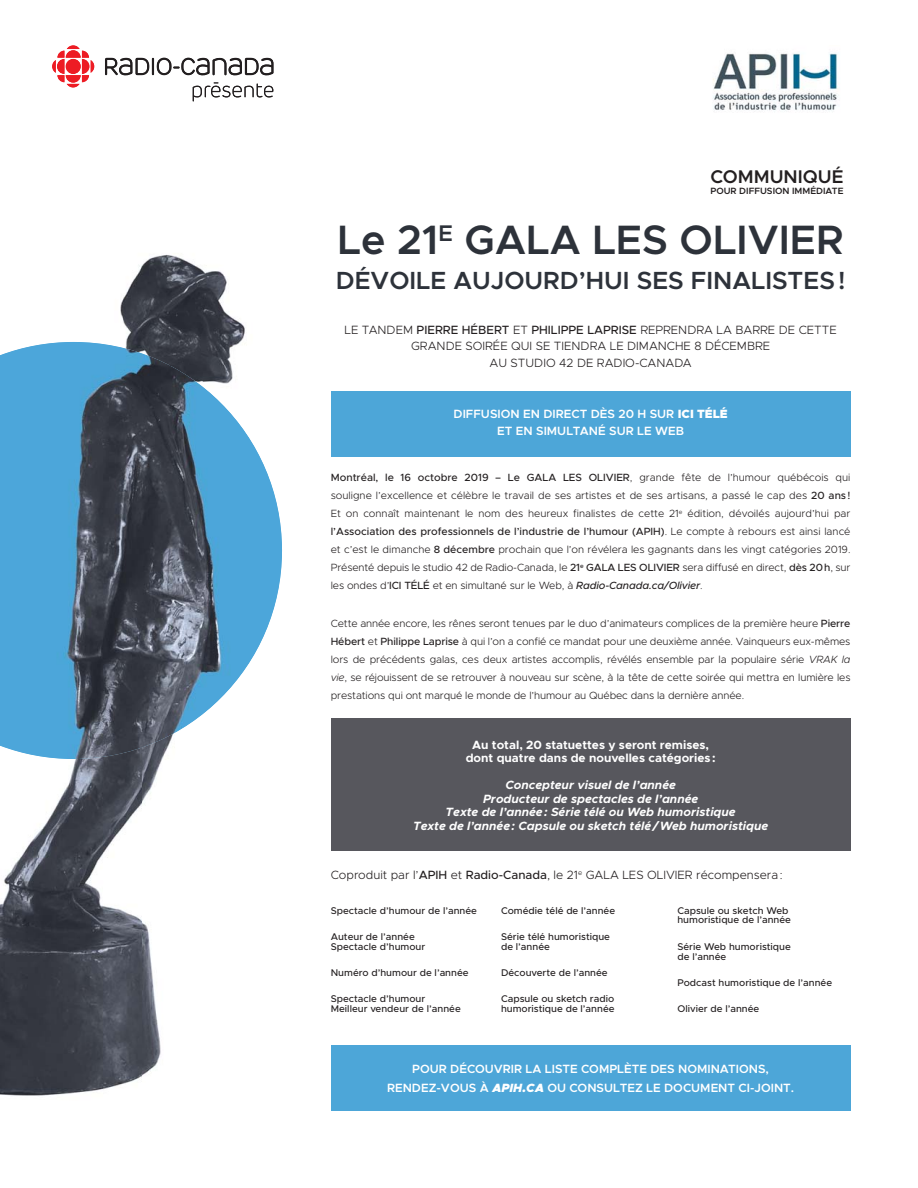
<style>
.page{position:relative;width:918px;height:1188px;background:#fff}
.page>*{position:absolute;margin:0;border:0;box-sizing:border-box;transform-origin:0 0}
.t1{font:600 41.25px "Metropolis";color:#2d323a}
.t2{font:600 24.9px "Metropolis";color:#2d323a}
.t3{font:600 18.45px "Metropolis";color:#231f20}
.t4{font:300 12px/16.5px "Metropolis";color:#231f20;text-align:center}
.t5{font:italic 700 12px/13.5px "Metropolis";color:#fff;text-align:center}
.t6{font:600 12px/16.5px "Metropolis";color:#fff;text-align:center}
.t7{font:700 12px/13.5px "Metropolis";color:#fff;text-align:center}
.t8{font:300 10.5px/18px "Metropolis";letter-spacing:-.01em;color:#231f20;text-align:justify}
.t9{font:500 9.75px/9.8px "Metropolis";color:#231f20}
.t10{font:600 9.15px "Metropolis";color:#231f20}
.s1{font-weight:500}
.s2{font-weight:900}
.s3{font-weight:500;font-style:italic}
.s4{font-style:italic}
.s5{font-weight:900;font-style:italic}
</style>
<div class="page">
<img style="left:713px;top:53px;width:126px;height:59px">
<div style="left:331px;top:718px;width:520px;height:133px;background:#57575d"></div>
<div style="left:331px;top:391px;width:520px;height:65px;background:#4da6d8"></div>
<div style="left:331px;top:1045px;width:520px;height:66px;background:#4da6d8"></div>
<img style="left:94px;top:57px;width:180px;height:285px">
<img style="left:141px;top:759px;width:21px;height:319px">
<img style="left:0;top:759px;width:141px;height:337px">
<svg style="left:193px;top:82px;width:80px;height:19px"></svg>
<svg style="left:105px;top:58px;width:140px;height:17px"></svg>
<img style="left:213px;top:58px;width:29px;height:17px">
<img style="left:245px;top:58px;width:29px;height:17px">
<img style="left:181px;top:58px;width:29px;height:17px">
<svg style="left:52px;top:45px;width:42px;height:43px"></svg>
<img style="left:0;top:342px;width:282px;height:417px">
<h3 class="t3" style="left:710px;top:171px;width:135px">COMMUNIQUÉ</h3>
<p class="t10" style="left:710px;top:188px;width:135px">POUR DIFFUSION IMMÉDIATE</p>
<h1 class="t1" style="left:338px;top:225px;width:508px">Le 21<sup>E</sup> GALA LES OLIVIER</h1>
<h2 class="t2" style="left:336px;top:272px;width:511px">DÉVOILE AUJOURD’HUI SES FINALISTES !</h2>
<p class="t4" style="left:345px;top:322px;width:494px">LE TANDEM <span class="s1">PIERRE HÉBERT</span> ET <span class="s1">PHILIPPE LAPRISE</span> REPRENDRA LA BARRE DE CETTE<br>GRANDE SOIRÉE QUI SE TIENDRA LE DIMANCHE 8 DÉCEMBRE<br>AU STUDIO 42 DE RADIO-CANADA</p>
<p class="t6" style="left:454px;top:407px;width:276px">DIFFUSION EN DIRECT DÈS 20 H SUR <span class="s2">ICI TÉLÉ<br></span>ET EN SIMULTANÉ SUR LE WEB</p>
<p class="t8" style="left:331px;top:469px;width:521px"><span class="s1">Montréal, le 16 octobre 2019 – Le GALA LES OLIVIER</span>, grande fête de l’humour québécois qui souligne l’excellence et célèbre le travail de ses artistes et de ses artisans, a passé le cap des <span class="s1">20 ans !<br></span>Et on connaît maintenant le nom des heureux finalistes de cette 21<sup>e</sup> édition, dévoilés aujourd’hui par <span class="s1">l’Association des professionnels de l’industrie de l’humour (APIH)</span>. Le compte à rebours est ainsi lancé et c’est le dimanche <span class="s1">8 décembre</span> prochain que l’on révélera les gagnants dans les vingt catégories 2019.<br>Présenté depuis le studio 42 de Radio-Canada, le <span class="s1">21</span><sup>e</sup> <span class="s1">GALA LES OLIVIER</span> sera diffusé en direct, <span class="s1">dès 20 h</span>, sur les ondes d’<span class="s1">ICI TÉLÉ</span> et en simultané sur le Web, à <span class="s3">Radio-Canada.ca/Olivier</span>.</p>
<p class="t8" style="left:331px;top:616px;width:521px">Cette année encore, les rênes seront tenues par le duo d’animateurs complices de la première heure <span class="s1">Pierre Hébert</span> et <span class="s1">Philippe Laprise</span> à qui l’on a confié ce mandat pour une deuxième année. Vainqueurs eux-mêmes lors de précédents galas, ces deux artistes accomplis, révélés ensemble par la populaire série <span class="s4">VRAK la vie</span>, se réjouissent de se retrouver à nouveau sur scène, à la tête de cette soirée qui mettra en lumière les prestations qui ont marqué le monde de l’humour au Québec dans la dernière année.</p>
<p class="t7" style="left:466px;top:739px;width:251px">Au total, 20 statuettes y seront remises, dont quatre dans de nouvelles catégories :</p>
<p class="t5" style="left:413px;top:778px;width:357px">Concepteur visuel de l’année<br>Producteur de spectacles de l’année<br>Texte de l’année : Série télé ou Web humoristique<br>Texte de l’année : Capsule ou sketch télé / Web humoristique</p>
<p class="t4" style="left:331px;top:868px;width:453px">Coproduit par l’<span class="s1">APIH</span> et <span class="s1">Radio-Canada</span>, le 21<sup>e</sup> GALA LES OLIVIER récompensera :</p>
<p class="t9" style="left:331px;top:905px;width:148px">Spectacle d’humour de l’année</p>
<p class="t9" style="left:331px;top:932px;width:96px">Auteur de l’année<br>Spectacle d’humour</p>
<p class="t9" style="left:331px;top:968px;width:139px">Numéro d’humour de l’année</p>
<p class="t9" style="left:331px;top:994px;width:132px">Spectacle d’humour<br>Meilleur vendeur de l’année</p>
<p class="t9" style="left:501px;top:905px;width:116px">Comédie télé de l’année</p>
<p class="t9" style="left:501px;top:932px;width:111px">Série télé humoristique de l’année</p>
<p class="t9" style="left:501px;top:968px;width:108px">Découverte de l’année</p>
<p class="t9" style="left:501px;top:994px;width:115px">Capsule ou sketch radio humoristique de l’année</p>
<p class="t9" style="left:677px;top:905px;width:115px">Capsule ou sketch Web humoristique de l’année</p>
<p class="t9" style="left:677px;top:942px;width:115px">Série Web humoristique de l’année</p>
<p class="t9" style="left:677px;top:978px;width:156px">Podcast humoristique de l’année</p>
<p class="t9" style="left:677px;top:1004px;width:84px">Olivier de l’année</p>
<p class="t6" style="left:387px;top:1060px;width:409px;line-height:19.5px">POUR DÉCOUVRIR LA LISTE COMPLÈTE DES NOMINATIONS,<br>RENDEZ-VOUS À <span class="s5">APIH.CA</span> OU CONSULTEZ LE DOCUMENT CI-JOINT.</p>
</div>
